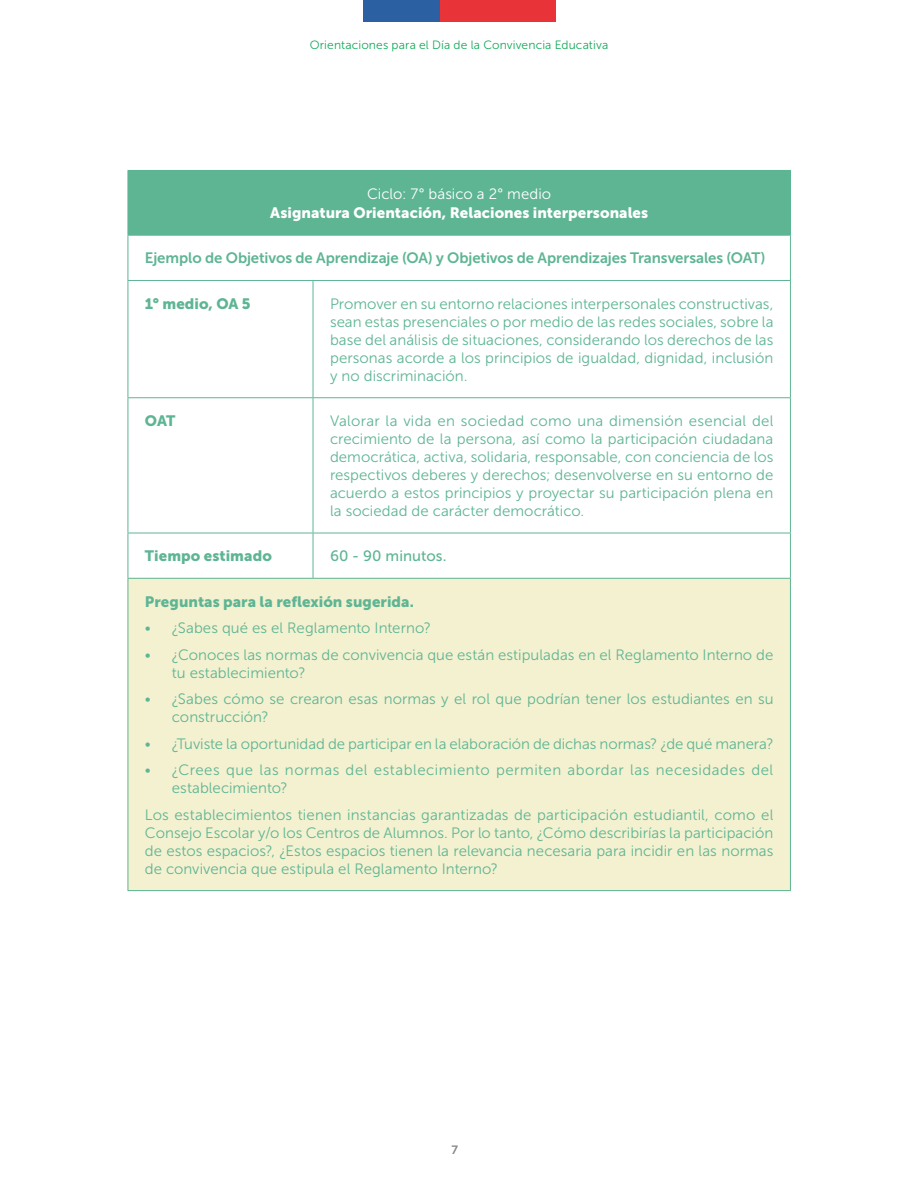
<style>
.page{position:relative;width:918px;height:1188px;background:#fff}
.page>*{position:absolute;margin:0;border:0;box-sizing:border-box;transform-origin:0 0}
.t1{font:15px/18px "Museo Sans 300";letter-spacing:.005em;color:#5eb594;text-align:justify}
.t2{font:15px/18px "Museo Sans 300";letter-spacing:.035em;color:#5eb594}
.t3{font:15px "Museo Sans 700";letter-spacing:-.005em;color:#5eb594}
.t4{font:15px "Museo Sans 900";letter-spacing:.005em;color:#5eb594}
.t5{font:15px "Museo Sans 900";letter-spacing:.005em;color:#fff}
.t6{font:15px "Museo Sans 300";color:#fff}
.t7{font:15px "Museo Sans 500";letter-spacing:.005em;color:#5eb594}
.t8{font:12px "Museo Sans 300";letter-spacing:.015em;color:#14aa5a}
.t9{font:12px "Museo Sans 700";color:#878787}
</style>
<div class="page">
<div style="left:128px;top:170px;width:662px;height:65px;background:#5eb594"></div>
<div style="left:128px;top:578px;width:662px;height:313px;background:#f4f1d0"></div>
<hr style="left:313px;top:170px;width:478px;height:1px;background:#5eb594">
<hr style="left:790px;top:171px;width:1px;height:64px;background:#5eb594">
<hr style="left:128px;top:236px;width:1px;height:44px;background:#5eb594">
<hr style="left:128px;top:235px;width:185px;height:1px;background:#5eb594">
<hr style="left:313px;top:235px;width:478px;height:1px;background:#5eb594">
<hr style="left:790px;top:236px;width:1px;height:44px;background:#5eb594">
<hr style="left:128px;top:281px;width:1px;height:116px;background:#5eb594">
<hr style="left:128px;top:280px;width:185px;height:1px;background:#5eb594">
<hr style="left:313px;top:280px;width:478px;height:1px;background:#5eb594">
<hr style="left:313px;top:281px;width:1px;height:116px;background:#5eb594">
<hr style="left:790px;top:281px;width:1px;height:116px;background:#5eb594">
<hr style="left:128px;top:398px;width:1px;height:135px;background:#5eb594">
<hr style="left:128px;top:533px;width:1px;height:45px;background:#5eb594">
<hr style="left:128px;top:397px;width:185px;height:1px;background:#5eb594">
<hr style="left:313px;top:397px;width:478px;height:1px;background:#5eb594">
<hr style="left:313px;top:398px;width:1px;height:135px;background:#5eb594">
<hr style="left:790px;top:398px;width:1px;height:135px;background:#5eb594">
<hr style="left:313px;top:533px;width:1px;height:45px;background:#5eb594">
<hr style="left:790px;top:533px;width:1px;height:45px;background:#5eb594">
<hr style="left:128px;top:533px;width:185px;height:1px;background:#5eb594">
<hr style="left:313px;top:533px;width:478px;height:1px;background:#5eb594">
<hr style="left:128px;top:579px;width:1px;height:311px;background:#5eb594">
<hr style="left:128px;top:578px;width:185px;height:1px;background:#5eb594">
<hr style="left:313px;top:578px;width:478px;height:1px;background:#5eb594">
<hr style="left:790px;top:579px;width:1px;height:311px;background:#5eb594">
<hr style="left:128px;top:890px;width:185px;height:1px;background:#5eb594">
<hr style="left:313px;top:890px;width:478px;height:1px;background:#5eb594">
<div style="left:363px;top:0;width:80px;height:21px;background:#2b61a3"></div>
<div style="left:440px;top:0;width:115px;height:21px;background:#e83338"></div>
<p class="t8" style="left:310px;top:39px;width:300px">Orientaciones para el Día de la Convivencia Educativa</p>
<p class="t6" style="left:367px;top:185px;width:186px">Ciclo: 7° básico a 2° medio</p>
<p class="t5" style="left:270px;top:204px;width:380px">Asignatura Orientación, Relaciones interpersonales</p>
<p class="t3" style="left:145px;top:250px;width:622px">Ejemplo de Objetivos de Aprendizaje (OA) y Objetivos de Aprendizajes Transversales (OAT)</p>
<p class="t4" style="left:145px;top:295px;width:107px">1° medio, OA 5</p>
<p class="t1" style="left:330px;top:295px;width:445px">Promover en su entorno relaciones interpersonales constructivas, sean estas presenciales o por medio de las redes sociales, sobre la base del análisis de situaciones, considerando los derechos de las personas acorde a los principios de igualdad, dignidad, inclusión y no discriminación.</p>
<p class="t4" style="left:145px;top:412px;width:32px">OAT</p>
<p class="t1" style="left:330px;top:412px;width:445px">Valorar la vida en sociedad como una dimensión esencial del crecimiento de la persona, así como la participación ciudadana democrática, activa, solidaria, responsable, con conciencia de los respectivos deberes y derechos; desenvolverse en su entorno de acuerdo a estos principios y proyectar su participación plena en la sociedad de carácter democrático.</p>
<p class="t4" style="left:145px;top:548px;width:128px">Tiempo estimado</p>
<p class="t7" style="left:330px;top:548px;width:118px">60 - 90 minutos.</p>
<p class="t4" style="left:145px;top:593px;width:271px">Preguntas para la reflexión sugerida.</p>
<p class="t1" style="left:145px;top:619px;width:288px">• ¿Sabes qué es el Reglamento Interno?</p>
<p class="t1" style="left:172px;top:646px;width:603px;text-indent:-27px">• ¿Conoces las normas de convivencia que están estipuladas en el Reglamento Interno de tu establecimiento?</p>
<p class="t1" style="left:172px;top:690px;width:603px;text-indent:-27px">• ¿Sabes cómo se crearon esas normas y el rol que podrían tener los estudiantes en su construcción?</p>
<p class="t1" style="left:145px;top:735px;width:630px">• ¿Tuviste la oportunidad de participar en la elaboración de dichas normas? ¿de qué manera?</p>
<p class="t2" style="left:172px;top:761px;width:603px;text-indent:-27px">• ¿Crees que las normas del establecimiento permiten abordar las necesidades del establecimiento?</p>
<p class="t1" style="left:145px;top:806px;width:630px">Los establecimientos tienen instancias garantizadas de participación estudiantil, como el Consejo Escolar y/o los Centros de Alumnos. Por lo tanto, ¿Cómo describirías la participación de estos espacios?, ¿Estos espacios tienen la relevancia necesaria para incidir en las normas de convivencia que estipula el Reglamento Interno?</p>
<p class="t9" style="left:451px;top:1143px;width:8px">7</p>
</div>
